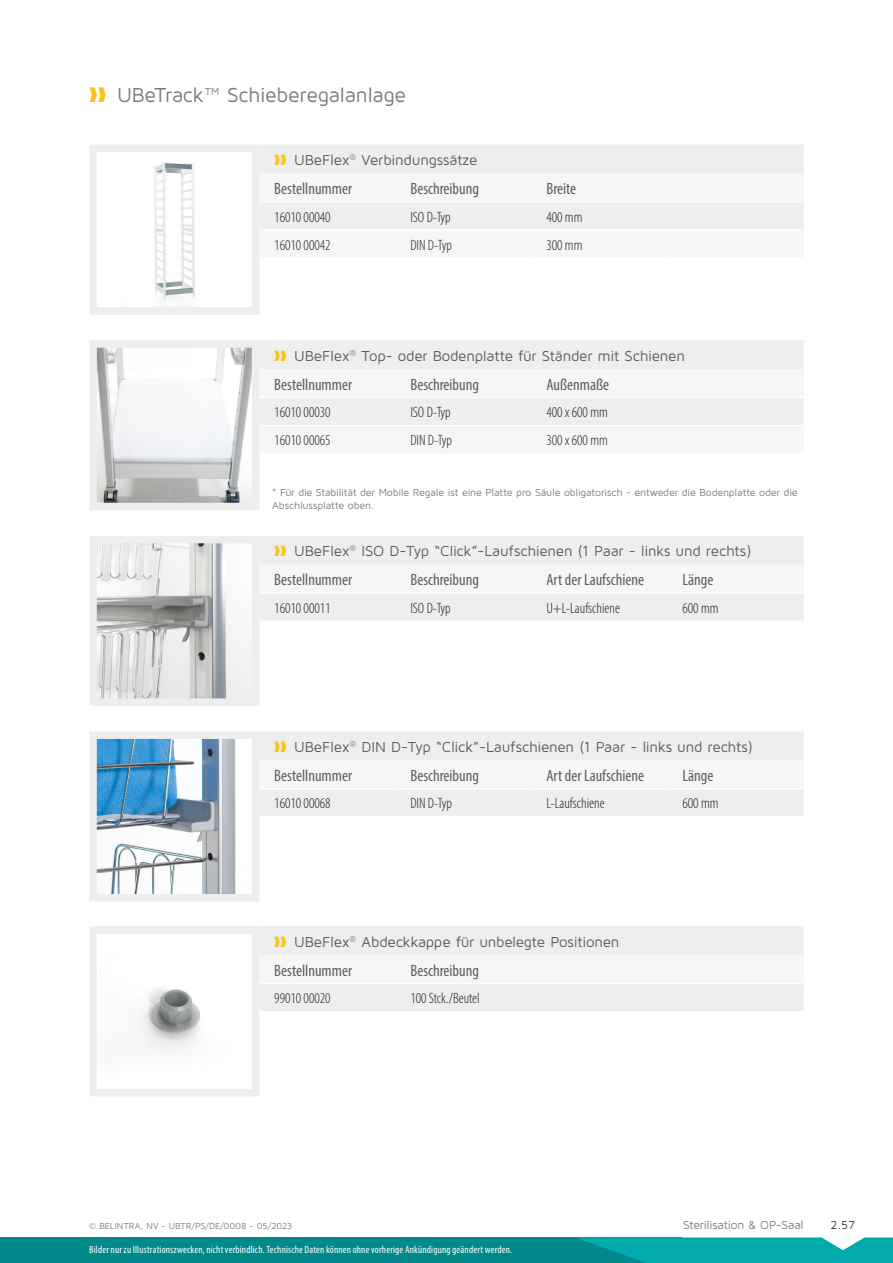
<style>
.page{position:relative;width:893px;height:1263px;background:#fff}
.page>*{position:absolute;margin:0;border:0;box-sizing:border-box;transform-origin:0 0}
.t1{font:21px "Maven Pro";letter-spacing:-.015em;color:#7a7c7f}
.table__header_2_NL{font:condensed 16.5px "Myriad Pro";color:#5f5f62}
.t2{font:15px "Maven Pro";letter-spacing:-.015em;color:#5f5f62}
.table__body_NL{font:300 condensed 15px "Myriad Pro";color:#231f20}
.t3{font:12px "Maven Pro";letter-spacing:-.015em;color:#7a7c7f}
.t4{font:12px "Maven Pro";color:#3c3c3d}
.t5{font:10.5px/12.6px "Maven Pro";letter-spacing:-.015em;color:#7a7c7f}
.t6{font:condensed 10.5px "Myriad Pro";letter-spacing:.015em;color:#fff}
.Paragraph_Style_2{font:9px "Maven Pro";letter-spacing:-.005em;color:#7a7c7f}
.s1{color:#fec115}
</style>
<div class="page">
<img style="left:98px;top:349px;width:152px;height:152px">
<div style="left:89px;top:340px;width:170px;height:170px;border:8px solid #eeeeef"></div>
<img style="left:98px;top:740px;width:138px;height:152px">
<div style="left:89px;top:731px;width:170px;height:170px;border:8px solid #eeeeef"></div>
<img style="left:98px;top:545px;width:152px;height:152px">
<div style="left:89px;top:536px;width:170px;height:170px;border:8px solid #eeeeef"></div>
<img style="left:154px;top:161px;width:41px;height:140px">
<div style="left:89px;top:145px;width:170px;height:170px;border:8px solid #eeeeef"></div>
<img style="left:98px;top:942px;width:127px;height:116px">
<div style="left:89px;top:926px;width:170px;height:170px;border:8px solid #eeeeef"></div>
<div style="left:0;top:1237px;width:682px;height:26px;background:#00888a"></div>
<svg style="left:576px;top:1237px;width:317px;height:26px;background:#0ba9ac"></svg>
<div style="left:259px;top:340px;width:545px;height:29px;background:#eeeeef"></div>
<div style="left:259px;top:398px;width:545px;height:27px;background:#eeeeef"></div>
<div style="left:259px;top:145px;width:545px;height:29px;background:#eeeeef"></div>
<div style="left:259px;top:203px;width:545px;height:26px;background:#eeeeef"></div>
<div style="left:259px;top:732px;width:545px;height:84px;background:#eeeeef"></div>
<div style="left:259px;top:760px;width:545px;height:28px;background:#f6f6f7"></div>
<hr style="left:259px;top:788px;width:136px;height:1px;background:#fff">
<hr style="left:395px;top:788px;width:136px;height:1px;background:#fff">
<hr style="left:531px;top:788px;width:137px;height:1px;background:#fff">
<hr style="left:668px;top:788px;width:136px;height:1px;background:#fff">
<div style="left:259px;top:536px;width:545px;height:84px;background:#eeeeef"></div>
<div style="left:259px;top:565px;width:545px;height:27px;background:#f6f6f7"></div>
<hr style="left:259px;top:592px;width:136px;height:2px;background:#fff">
<hr style="left:395px;top:592px;width:136px;height:2px;background:#fff">
<hr style="left:531px;top:592px;width:137px;height:2px;background:#fff">
<hr style="left:668px;top:592px;width:136px;height:2px;background:#fff">
<div style="left:259px;top:926px;width:545px;height:85px;background:#eeeeef"></div>
<div style="left:259px;top:955px;width:545px;height:28px;background:#f6f6f7"></div>
<hr style="left:259px;top:983px;width:136px;height:1px;background:#fff">
<hr style="left:395px;top:983px;width:136px;height:1px;background:#fff">
<hr style="left:531px;top:983px;width:137px;height:1px;background:#fff">
<hr style="left:668px;top:983px;width:136px;height:1px;background:#fff">
<p class="t1" style="left:89px;top:82px;width:318px"><span class="s1">❱❱</span> UBeTrack™ Schieberegalanlage</p>
<p class="t2" style="left:274px;top:151px;width:205px"><span class="s1">❱❱</span> UBeFlex<sup>®</sup> Verbindungssätze</p>
<p class="table__header_2_NL" style="left:274px;top:178px;width:79px">Bestellnummer</p>
<p class="table__header_2_NL" style="left:410px;top:178px;width:70px">Beschreibung</p>
<p class="table__header_2_NL" style="left:546px;top:178px;width:31px">Breite</p>
<p class="table__body_NL" style="left:274px;top:208px;width:58px">16010 00040</p>
<p class="table__body_NL" style="left:410px;top:208px;width:42px">ISO D-Typ</p>
<p class="table__body_NL" style="left:546px;top:208px;width:38px">400 mm</p>
<p class="table__body_NL" style="left:274px;top:236px;width:58px">16010 00042</p>
<p class="table__body_NL" style="left:410px;top:236px;width:43px">DIN D-Typ</p>
<p class="table__body_NL" style="left:546px;top:236px;width:38px">300 mm</p>
<p class="t2" style="left:274px;top:346px;width:412px"><span class="s1">❱❱</span> UBeFlex<sup>®</sup> Top- oder Bodenplatte für Ständer mit Schienen</p>
<p class="table__header_2_NL" style="left:274px;top:374px;width:79px">Bestellnummer</p>
<p class="table__header_2_NL" style="left:410px;top:374px;width:70px">Beschreibung</p>
<p class="table__header_2_NL" style="left:546px;top:374px;width:64px">Außenmaße</p>
<p class="table__body_NL" style="left:274px;top:403px;width:58px">16010 00030</p>
<p class="table__body_NL" style="left:410px;top:403px;width:42px">ISO D-Typ</p>
<p class="table__body_NL" style="left:546px;top:403px;width:63px">400 x 600 mm</p>
<p class="table__body_NL" style="left:274px;top:432px;width:58px">16010 00065</p>
<p class="table__body_NL" style="left:410px;top:432px;width:43px">DIN D-Typ</p>
<p class="table__body_NL" style="left:546px;top:432px;width:63px">300 x 600 mm</p>
<p class="t5" style="left:272px;top:486px;width:527px">* Für die Stabilität der Mobile Regale ist eine Platte pro Säule obligatorisch - entweder die Bodenplatte oder die<br>Abschlussplatte oben.</p>
<p class="t2" style="left:274px;top:542px;width:479px"><span class="s1">❱❱</span> UBeFlex<sup>®</sup> ISO D-Typ “Click”-Laufschienen (1 Paar - links und rechts)</p>
<p class="table__header_2_NL" style="left:274px;top:570px;width:79px">Bestellnummer</p>
<p class="table__header_2_NL" style="left:410px;top:570px;width:70px">Beschreibung</p>
<p class="table__header_2_NL" style="left:546px;top:570px;width:99px">Art der Laufschiene</p>
<p class="table__header_2_NL" style="left:682px;top:570px;width:32px">Länge</p>
<p class="table__body_NL" style="left:274px;top:599px;width:58px">16010 00011</p>
<p class="table__body_NL" style="left:410px;top:599px;width:42px">ISO D-Typ</p>
<p class="table__body_NL" style="left:546px;top:599px;width:75px">U+L-Laufschiene</p>
<p class="table__body_NL" style="left:682px;top:599px;width:38px">600 mm</p>
<p class="t2" style="left:274px;top:737px;width:480px"><span class="s1">❱❱</span> UBeFlex<sup>®</sup> DIN D-Typ “Click”-Laufschienen (1 Paar - links und rechts)</p>
<p class="table__header_2_NL" style="left:274px;top:765px;width:79px">Bestellnummer</p>
<p class="table__header_2_NL" style="left:410px;top:765px;width:70px">Beschreibung</p>
<p class="table__header_2_NL" style="left:546px;top:765px;width:99px">Art der Laufschiene</p>
<p class="table__header_2_NL" style="left:682px;top:765px;width:32px">Länge</p>
<p class="table__body_NL" style="left:274px;top:794px;width:58px">16010 00068</p>
<p class="table__body_NL" style="left:410px;top:794px;width:43px">DIN D-Typ</p>
<p class="table__body_NL" style="left:546px;top:794px;width:60px">L-Laufschiene</p>
<p class="table__body_NL" style="left:682px;top:794px;width:38px">600 mm</p>
<p class="t2" style="left:274px;top:932px;width:347px"><span class="s1">❱❱</span> UBeFlex<sup>®</sup> Abdeckkappe für unbelegte Positionen</p>
<p class="table__header_2_NL" style="left:274px;top:960px;width:79px">Bestellnummer</p>
<p class="table__header_2_NL" style="left:410px;top:960px;width:70px">Beschreibung</p>
<p class="table__body_NL" style="left:274px;top:989px;width:58px">99010 00020</p>
<p class="table__body_NL" style="left:410px;top:989px;width:71px">100 Stck./Beutel</p>
<p class="Paragraph_Style_2" style="left:89px;top:1220px;width:205px">© BELINTRA, NV - UBTR/PS/DE/0008 - 05/2023</p>
<p class="t6" style="left:89px;top:1244px;width:424px">Bilder nur zu Illustrationszwecken, nicht verbindlich. Technische Daten können ohne vorherige Ankündigung geändert werden.</p>
<p class="t3" style="left:683px;top:1217px;width:122px">Sterilisation &amp; OP-Saal</p>
<p class="t4" style="left:831px;top:1217px;width:26px">2.57</p>
</div>
